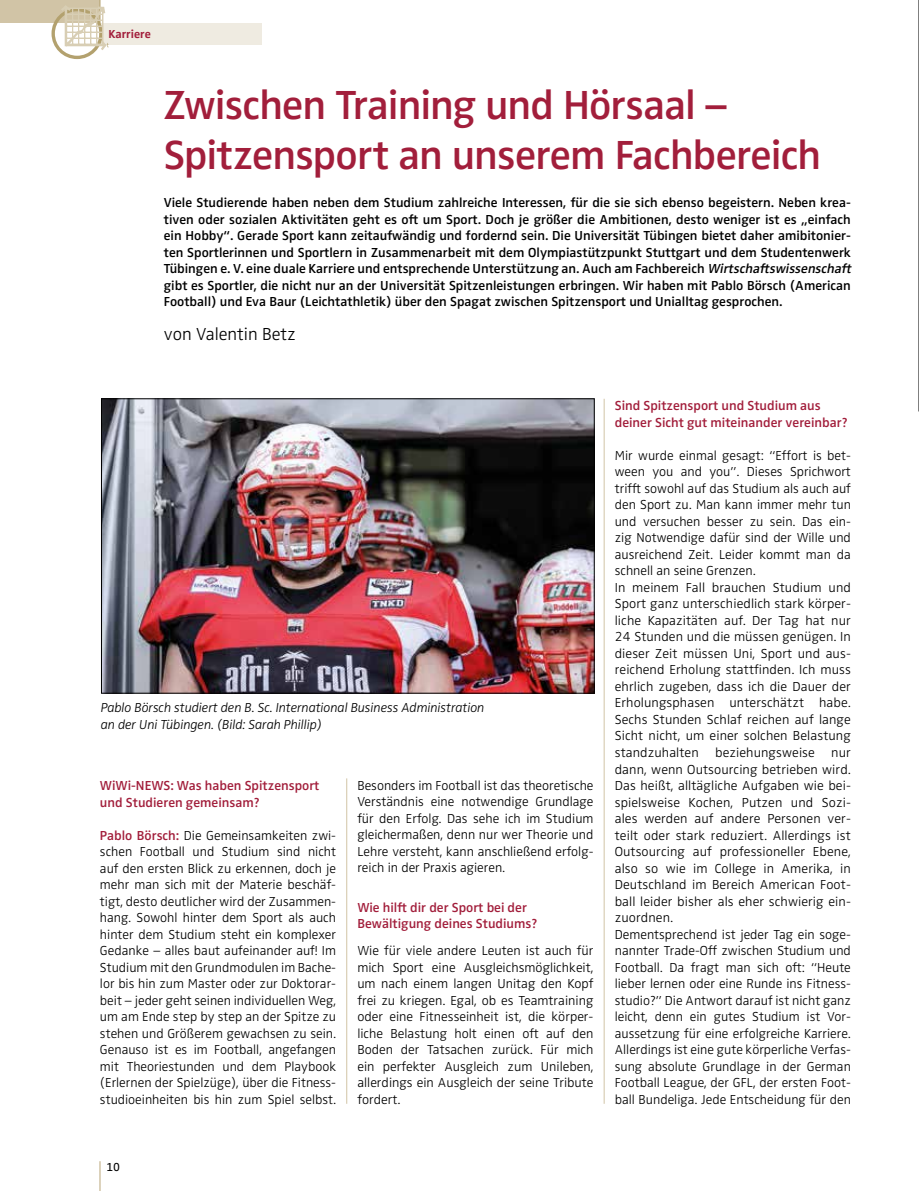
<style>
.page{position:relative;width:919px;height:1191px;background:#fff}
.page>*{position:absolute;margin:0;border:0;box-sizing:border-box;transform-origin:0 0}
.t1{font:600 42px/50.4px "Zwo OT";letter-spacing:-.02em;color:#a21e3b}
.t2{font:300 18px "Zwo OT";color:#000}
.t3{font:300 13.5px/16.5px "Zwo OT";color:#000;text-align:justify}
.t4{font:600 13.5px/16.5px "Zwo OT";color:#000}
.t5{font:600 13.5px/16.5px "Zwo OT";color:#a21e3b}
.t6{font:italic 300 13.5px/16.5px "Zwo OT";letter-spacing:-.01em;color:#000}
.t7{font:700 12px "Zwo OT";color:#a21e3b}
.t8{font:12px "Zwo OT";color:#000}
.s1{font-style:italic}
.s2{font-weight:600;color:#a21e3b}
</style>
<div class="page">
<div style="left:0;top:0;width:100px;height:23px;background:#d1c4a6"></div>
<div style="left:100px;top:23px;width:161px;height:22px;background:#efebe1"></div>
<hr style="left:99px;top:1161px;width:2px;height:30px;background:#d1c4a6">
<hr style="left:100px;top:0;width:1px;height:45px;background:#b3a16e">
<div style="left:51px;top:8px;width:52px;height:51px;border:3px solid #b3a16e;border-radius:50%"></div>
<svg style="left:59px;top:3px;width:50px;height:50px"></svg>
<hr style="left:604px;top:399px;width:1px;height:704px;background:#d1c4a6">
<hr style="left:346px;top:778px;width:1px;height:325px;background:#d1c4a6">
<img style="left:103px;top:400px;width:489px;height:291px">
<div style="left:101px;top:398px;width:493px;height:295px;border:1px solid #000"></div>
<svg style="left:918px;top:0;width:1px;height:411px"></svg>
<p class="t7" style="left:108px;top:27px;width:44px">Karriere</p>
<h1 class="t1" style="left:164px;top:80px;width:659px">Zwischen Training und Hörsaal –<br>Spitzensport an unserem Fachbereich</h1>
<p class="t4" style="left:164px;top:195px;width:691px">Viele Studierende haben neben dem Studium zahlreiche Interessen, für die sie sich ebenso begeistern. Neben krea&shy;tiven oder sozialen Aktivitäten geht es oft um Sport. Doch je größer die Ambitionen, desto weniger ist es „einfach ein Hobby“. Gerade Sport kann zeitaufwändig und fordernd sein. Die Universität Tübingen bietet daher amibitonier&shy;ten Sportlerinnen und Sportlern in Zusammenarbeit mit dem Olympiastützpunkt Stuttgart und dem Studentenwerk Tübingen e. V. eine duale Karriere und entsprechende Unterstützung an. Auch am Fachbereich <span class="s1">Wirtschaftswissenschaft </span>gibt es Sportler, die nicht nur an der Universität Spitzenleistungen erbringen. Wir haben mit Pablo Börsch (American Football) und Eva Baur (Leichtathletik) über den Spagat zwischen Spitzensport und Unialltag gesprochen.</p>
<h2 class="t2" style="left:164px;top:323px;width:133px">von Valentin Betz</h2>
<p class="t6" style="left:101px;top:700px;width:385px">Pablo Börsch studiert den B. Sc. International Business Administration an der Uni Tübingen. (Bild: Sarah Phillip)</p>
<p class="t5" style="left:100px;top:777px;width:221px">WiWi-NEWS: Was haben Spitzensport und Studieren gemeinsam?</p>
<p class="t3" style="left:100px;top:827px;width:238px"><span class="s2">Pablo Börsch:</span> Die Gemeinsamkeiten zwi&shy;schen Football und Studium sind nicht auf den ersten Blick zu erkennen, doch je mehr man sich mit der Materie beschäf&shy;tigt, desto deutlicher wird der Zusammen&shy;hang. Sowohl hinter dem Sport als auch hinter dem Studium steht ein komplexer Gedanke – alles baut aufeinander auf! Im Studium mit den Grundmodulen im Bache&shy;lor bis hin zum Master oder zur Doktorar&shy;beit – jeder geht seinen individuellen Weg, um am Ende step by step an der Spitze zu stehen und Größerem gewachsen zu sein.<br>Genauso ist es im Football, angefangen mit Theoriestunden und dem Playbook (Erlernen der Spielzüge), über die Fitness&shy;studioeinheiten bis hin zum Spiel selbst.</p>
<p class="t3" style="left:357px;top:777px;width:237px">Besonders im Football ist das theoretische Verständnis eine notwendige Grundlage für den Erfolg. Das sehe ich im Studium gleichermaßen, denn nur wer Theorie und Lehre versteht, kann anschließend erfolg&shy;reich in der Praxis agieren.</p>
<p class="t5" style="left:357px;top:899px;width:181px">Wie hilft dir der Sport bei der<br>Bewältigung deines Studiums?</p>
<p class="t3" style="left:357px;top:942px;width:237px">Wie für viele andere Leuten ist auch für mich Sport eine Ausgleichsmöglichkeit, um nach einem langen Unitag den Kopf frei zu kriegen. Egal, ob es Teamtraining oder eine Fitnesseinheit ist, die körper&shy;liche Belastung holt einen oft auf den Boden der Tatsachen zurück. Für mich ein perfekter Ausgleich zum Unileben, allerdings ein Ausgleich der seine Tribute fordert.</p>
<p class="t5" style="left:614px;top:398px;width:234px">Sind Spitzensport und Studium aus deiner Sicht gut miteinander vereinbar?</p>
<p class="t3" style="left:614px;top:447px;width:238px;text-align:left">Mir wurde einmal gesagt: “Effort is bet&shy;ween you and you”. Dieses Sprichwort trifft sowohl auf das Studium als auch auf den Sport zu. Man kann immer mehr tun und versuchen besser zu sein. Das ein&shy;zig Notwendige dafür sind der Wille und ausreichend Zeit. Leider kommt man da schnell an seine Grenzen.<br>In meinem Fall brauchen Studium und Sport ganz unterschiedlich stark körper&shy;liche Kapazitäten auf. Der Tag hat nur 24 Stunden und die müssen genügen. In dieser Zeit müssen Uni, Sport und aus&shy;reichend Erholung stattfinden. Ich muss ehrlich zugeben, dass ich die Dauer der Erholungsphasen unterschätzt habe.<br>Sechs Stunden Schlaf reichen auf lange Sicht nicht, um einer solchen Belastung standzuhalten beziehungsweise nur dann, wenn Outsourcing betrieben wird.<br>Das heißt, alltägliche Aufgaben wie bei&shy;spielsweise Kochen, Putzen und Sozi&shy;ales werden auf andere Personen ver&shy;teilt oder stark reduziert. Allerdings ist Outsourcing auf professioneller Ebene, also so wie im College in Amerika, in Deutschland im Bereich American Foot&shy;ball leider bisher als eher schwierig ein&shy;zuordnen.<br>Dementsprechend ist jeder Tag ein soge&shy;nannter Trade-Off zwischen Studium und Football. Da fragt man sich oft: “Heute lieber lernen oder eine Runde ins Fitness&shy;studio?” Die Antwort darauf ist nicht ganz leicht, denn ein gutes Studium ist Vor&shy;aussetzung für eine erfolgreiche Karriere.<br>Allerdings ist eine gute körperliche Verfas&shy;sung absolute Grundlage in der German Football League, der GFL, der ersten Foot&shy;ball Bundeliga. Jede Entscheidung für den</p>
<p class="t8" style="left:106px;top:1159px;width:15px">10</p>
</div>
